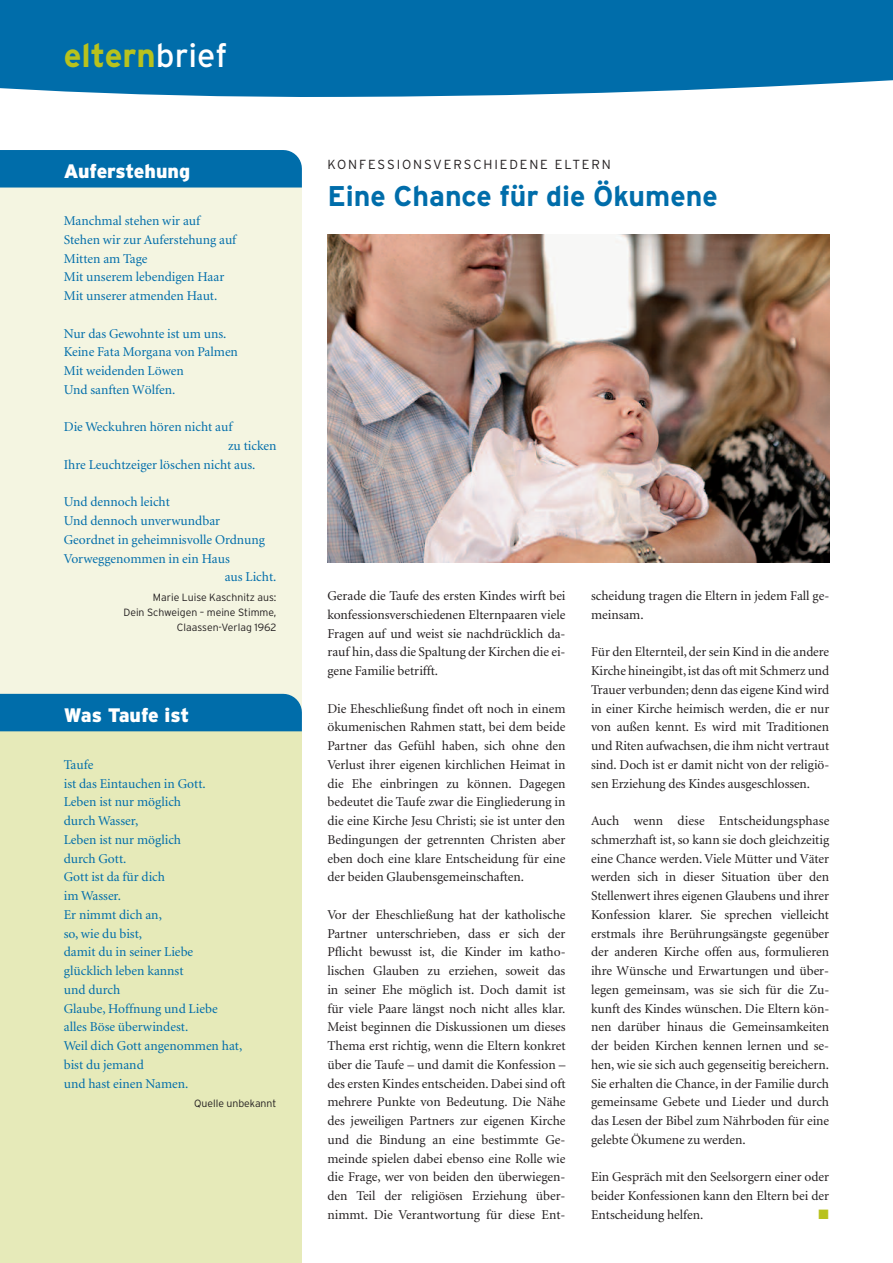
<style>
.page{position:relative;width:893px;height:1263px;background:#fff}
.page>*{position:absolute;margin:0;border:0;box-sizing:border-box;transform-origin:0 0}
.t1{font:700 33px "Interstate";color:#b8c21d}
.t2{font:700 28.5px "Interstate";color:#006daa}
.t3{font:900 19.5px "Interstate";color:#fff}
.t4{font:13.5px/18.8px "Minion";letter-spacing:-.005em;color:#231f20;text-align:justify}
.t5{font:13.5px/18.8px "Minion";color:#006daa}
.t6{font:13.5px "Zapf Dingbats ITC";color:#b8c21d}
.t7{font:300 13.2px "Interstate";letter-spacing:.14em;color:#231f20}
.t8{font:300 10.5px/15px "Interstate";color:#231f20;text-align:right}
.s1{font-weight:400;color:#fff}
</style>
<div class="page">
<div style="left:0;top:188px;width:302px;height:534px;background:#f4f5e1"></div>
<div style="left:0;top:150px;width:302px;height:38px;background:#006daa"></div>
<div style="left:0;top:731px;width:302px;height:532px;background:#e6eab9"></div>
<div style="left:0;top:694px;width:302px;height:37px;background:#006daa"></div>
<div style="left:0;top:0;width:893px;height:97px;background:#006daa"></div>
<img style="left:327px;top:234px;width:502px;height:328px">
<h1 class="t1" style="left:64px;top:36px;width:165px">eltern<span class="s1">brief</span></h1>
<h3 class="t3" style="left:64px;top:160px;width:128px">Auferstehung</h3>
<p class="t5" style="left:64px;top:212px;width:174px">Manchmal stehen wir auf<br>Stehen wir zur Auferstehung auf<br>Mitten am Tage<br>Mit unserem lebendigen Haar<br>Mit unserer atmenden Haut.</p>
<p class="t5" style="left:64px;top:325px;width:176px">Nur das Gewohnte ist um uns.<br>Keine Fata Morgana von Palmen<br>Mit weidenden Löwen<br>Und sanften Wölfen.</p>
<p class="t5" style="left:64px;top:419px;width:170px">Die Weckuhren hören nicht auf</p>
<p class="t5" style="left:228px;top:437px;width:50px">zu ticken</p>
<p class="t5" style="left:64px;top:456px;width:193px">Ihre Leuchtzeiger löschen nicht aus.</p>
<p class="t5" style="left:64px;top:494px;width:108px">Und dennoch leicht</p>
<p class="t5" style="left:64px;top:512px;width:158px">Und dennoch unverwundbar</p>
<p class="t5" style="left:64px;top:531px;width:203px">Geordnet in geheimnisvolle Ordnung</p>
<p class="t5" style="left:64px;top:550px;width:168px">Vorweggenommen in ein Haus</p>
<p class="t5" style="left:225px;top:569px;width:53px">aus Licht.</p>
<p class="t8" style="left:123px;top:589px;width:155px">Marie Luise Kaschnitz aus:<br>Dein Schweigen – meine Stimme,<br>Claassen-Verlag 1962</p>
<h3 class="t3" style="left:64px;top:704px;width:127px">Was Taufe ist</h3>
<p class="t5" style="left:64px;top:756px;width:180px">Taufe<br>ist das Eintauchen in Gott.<br>Leben ist nur möglich<br>durch Wasser,<br>Leben ist nur möglich<br>durch Gott.<br>Gott ist da für dich<br>im Wasser.<br>Er nimmt dich an,<br>so, wie du bist,<br>damit du in seiner Liebe glücklich leben kannst<br>und durch<br>Glaube, Hoffnung und Liebe alles Böse überwindest.<br>Weil dich Gott angenommen hat, bist du jemand<br>und hast einen Namen.</p>
<p class="t8" style="left:194px;top:1096px;width:84px">Quelle unbekannt</p>
<p class="t7" style="left:327px;top:156px;width:285px">KONFESSIONSVERSCHIEDENE ELTERN</p>
<h2 class="t2" style="left:327px;top:180px;width:392px">Eine Chance für die Ökumene</h2>
<p class="t4" style="left:327px;top:587px;width:240px">Gerade die Taufe des ersten Kindes wirft bei konfessionsverschiedenen Elternpaaren viele Fragen auf und weist sie nachdrücklich da&shy;rauf hin, dass die Spaltung der Kirchen die ei&shy;gene Familie betrifft.</p>
<p class="t4" style="left:327px;top:700px;width:240px">Die Eheschließung findet oft noch in einem ökumenischen Rahmen statt, bei dem beide Partner das Gefühl haben, sich ohne den Verlust ihrer eigenen kirchlichen Heimat in die Ehe einbringen zu können. Dagegen bedeutet die Taufe zwar die Eingliederung in die eine Kirche Jesu Christi; sie ist unter den Bedingungen der getrennten Christen aber eben doch eine klare Entscheidung für eine der beiden Glaubensgemeinschaften.</p>
<p class="t4" style="left:327px;top:906px;width:240px">Vor der Eheschließung hat der katholische Partner unterschrieben, dass er sich der Pflicht bewusst ist, die Kinder im katho&shy;lischen Glauben zu erziehen, soweit das in seiner Ehe möglich ist. Doch damit ist für viele Paare längst noch nicht alles klar.<br>Meist beginnen die Diskussionen um dieses Thema erst richtig, wenn die Eltern konkret über die Taufe – und damit die Konfession – des ersten Kindes entscheiden. Dabei sind oft mehrere Punkte von Bedeutung. Die Nähe des jeweiligen Partners zur eigenen Kirche und die Bindung an eine bestimmte Ge&shy;meinde spielen dabei ebenso eine Rolle wie die Frage, wer von beiden den überwiegen&shy;den Teil der religiösen Erziehung über&shy;nimmt. Die Verantwortung für diese Ent-</p>
<p class="t4" style="left:591px;top:587px;width:240px">scheidung tragen die Eltern in jedem Fall ge&shy;meinsam.</p>
<p class="t4" style="left:591px;top:644px;width:240px">Für den Elternteil, der sein Kind in die andere Kirche hineingibt,ist das oft mit Schmerz und Trauer verbunden; denn das eigene Kind wird in einer Kirche heimisch werden, die er nur von außen kennt. Es wird mit Traditionen und Riten aufwachsen, die ihm nicht vertraut sind. Doch ist er damit nicht von der religiö&shy;sen Erziehung des Kindes ausgeschlossen.</p>
<p class="t4" style="left:591px;top:812px;width:240px">Auch wenn diese Entscheidungsphase schmerzhaft ist, so kann sie doch gleichzeitig eine Chance werden. Viele Mütter und Väter werden sich in dieser Situation über den Stellenwert ihres eigenen Glaubens und ihrer Konfession klarer. Sie sprechen vielleicht erstmals ihre Berührungsängste gegenüber der anderen Kirche offen aus, formulieren ihre Wünsche und Erwartungen und über&shy;legen gemeinsam, was sie sich für die Zu&shy;kunft des Kindes wünschen. Die Eltern kön&shy;nen darüber hinaus die Gemeinsamkeiten der beiden Kirchen kennen lernen und se&shy;hen, wie sie sich auch gegenseitig bereichern.<br>Sie erhalten die Chance, in der Familie durch gemeinsame Gebete und Lieder und durch das Lesen der Bibel zum Nährboden für eine gelebte Ökumene zu werden.</p>
<p class="t4" style="left:591px;top:1169px;width:240px">Ein Gespräch mit den Seelsorgern einer oder beider Konfessionen kann den Eltern bei der Entscheidung helfen.</p>
<p class="t6" style="left:818px;top:1206px;width:12px">■</p>
</div>
